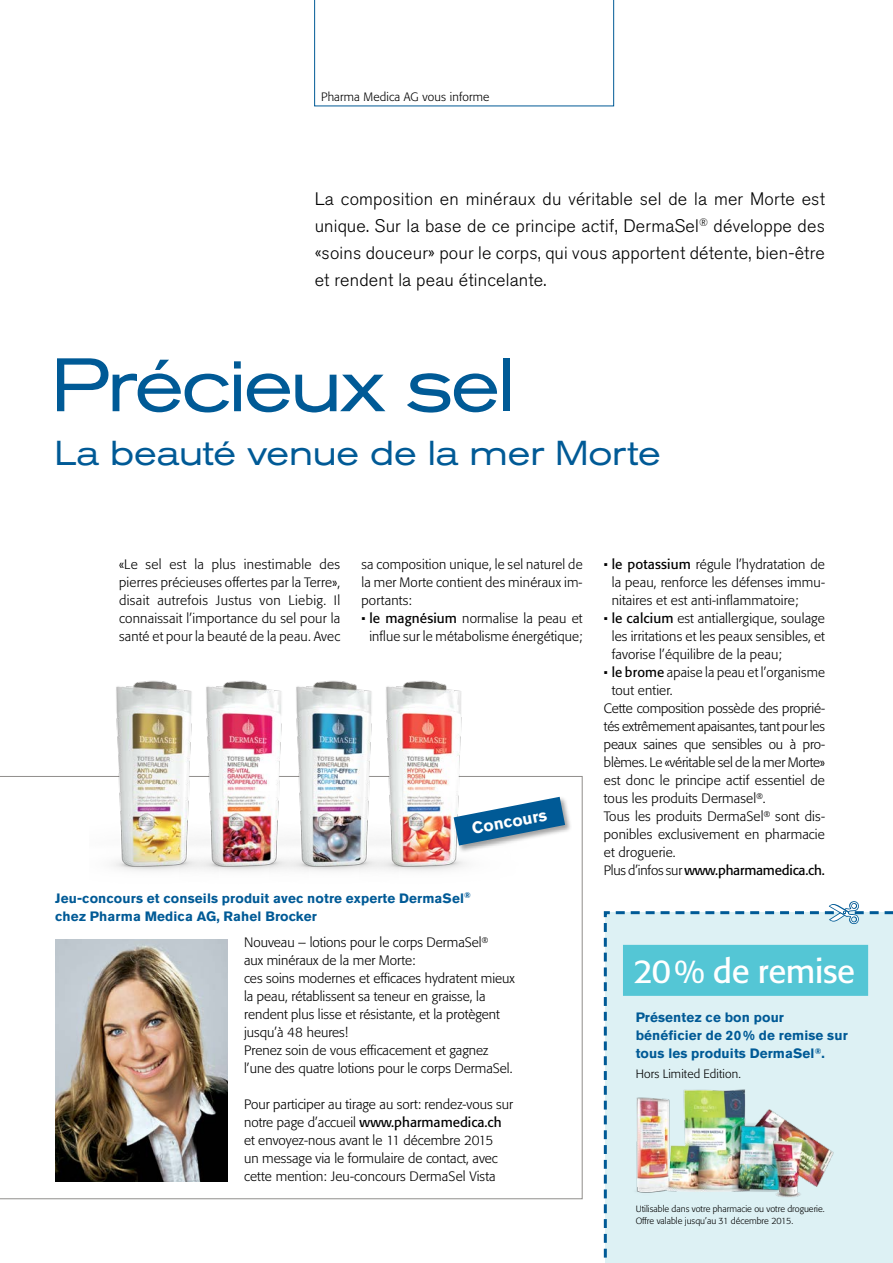
<style>
.page{position:relative;width:893px;height:1263px;background:#fff}
.page>*{position:absolute;margin:0;border:0;box-sizing:border-box;transform-origin:0 0}
.t1{font:expanded 74.85px "Akzidenz Grotesk Pro";letter-spacing:-.035em;color:#005a96;scale:.96 1}
.t2{font:expanded 34.35px "Akzidenz Grotesk Pro";letter-spacing:-.005em;color:#005a96;scale:.96 1}
.t3{font:33px "Formata Pro";letter-spacing:-.01em;color:#fff}
.t4{font:300 18px/27px "Akzidenz Grotesk Pro";letter-spacing:.01em;color:#000;text-align:justify}
.t5{font:700 16.35px "Akzidenz Grotesk Pro";color:#fff}
.t6{font:300 13.5px/18px "Formata Pro";color:#000;text-align:justify}
.t7{font:700 13.5px/18px "Akzidenz Grotesk Pro";letter-spacing:.01em;color:#005a96}
.t8{font:13.5px "Formata Pro";letter-spacing:-.015em;color:#000}
.t9{font:300 12px "Formata Pro";letter-spacing:.01em;color:#000}
.t10{font:300 9px/12px "Formata Pro";color:#000}
.s1{font-weight:400}
.s2{font-weight:300}
</style>
<div class="page">
<svg style="left:314px;top:0;width:300px;height:107px"></svg>
<div style="left:603px;top:911px;width:290px;height:352px;background:#ddf1f4"></div>
<div style="left:623px;top:945px;width:245px;height:51px;background:#54c6d5"></div>
<img style="left:626px;top:1083px;width:217px;height:122px">
<svg style="left:0;top:776px;width:583px;height:423px"></svg>
<img style="left:89px;top:680px;width:90px;height:213px">
<img style="left:179px;top:680px;width:90px;height:213px">
<img style="left:269px;top:680px;width:90px;height:213px">
<img style="left:359px;top:680px;width:211px;height:213px">
<div style="left:452px;top:796px;width:120px;height:57px;background:#000;opacity:.37"></div>
<svg style="left:454px;top:797px;width:111px;height:48px"></svg>
<img style="left:55px;top:940px;width:172px;height:241px">
<svg style="left:613px;top:901px;width:280px;height:23px"></svg>
<p class="t9" style="left:321px;top:89px;width:170px">Pharma Medica AG vous informe</p>
<h3 class="t4" style="left:315px;top:185px;width:512px">La composition en minéraux du véritable sel de la mer Morte est unique. Sur la base de ce principe actif, DermaSel<sup>®</sup> développe des «soins douceur» pour le corps, qui vous apportent détente, bien-être et rendent la peau étincelante.</h3>
<h1 class="t1" style="left:51px;top:336px;width:485px">Précieux sel</h1>
<h2 class="t2" style="left:54px;top:431px;width:633px">La beauté venue de la mer Morte</h2>
<p class="t6" style="left:119px;top:555px;width:223px">«Le sel est la plus inestimable des pierres précieuses offertes par la Terre», disait autrefois Justus von Liebig. Il connaissait l’importance du sel pour la santé et pour la beauté de la peau. Avec</p>
<p class="t6" style="left:361px;top:555px;width:223px">sa composition unique, le sel naturel de la mer Morte contient des minéraux im&shy;portants:</p>
<p class="t6" style="left:361px;top:609px;width:223px;text-align:center">• <span class="s1">le magnésium</span> normalise la peau et influe sur le métabolisme énergétique;</p>
<p class="t5" style="left:470px;top:818px;width:78px;rotate:-11deg">Concours</p>
<p class="t7" style="left:55px;top:889px;width:417px">Jeu-concours et conseils produit avec notre experte DermaSel<sup>® </sup>chez Pharma Medica AG, Rahel Brocker</p>
<p class="t6" style="left:244px;top:933px;width:272px;text-align:left">Nouveau – lotions pour le corps DermaSel<sup>®<br></sup>aux minéraux de la mer Morte:<br>ces soins modernes et efficaces hydratent mieux la peau, rétablissent sa teneur en graisse, la rendent plus lisse et résistante, et la protègent jusqu’à 48 heures!<br>Prenez soin de vous efficacement et gagnez l’une des quatre lotions pour le corps DermaSel.</p>
<p class="t6" style="left:244px;top:1095px;width:271px;text-align:left">Pour participer au tirage au sort: rendez-vous sur notre page d’accueil <span class="s1">www.pharmamedica.ch </span>et envoyez-nous avant le 11 décembre 2015<br>un message via le formulaire de contact, avec cette mention: Jeu-concours DermaSel Vista</p>
<p class="t6" style="left:612px;top:555px;width:215px;text-indent:-8px">• <span class="s1">le potassium</span> régule l’hydratation de la peau, renforce les défenses immu&shy;nitaires et est anti-inflammatoire;</p>
<p class="t6" style="left:612px;top:609px;width:215px;text-indent:-8px">• <span class="s1">le calcium</span> est antiallergique, soulage les irritations et les peaux sensibles, et favorise l’équilibre de la peau;</p>
<p class="t6" style="left:604px;top:663px;width:223px">• <span class="s1">le brome</span> apaise la peau et l’organisme</p>
<p class="t6" style="left:612px;top:681px;width:63px">tout entier.</p>
<p class="t6" style="left:604px;top:699px;width:223px">Cette composition possède des proprié-</p>
<p class="t6" style="left:604px;top:717px;width:223px">tés extrêmement apaisantes, tant pour les</p>
<p class="t6" style="left:604px;top:735px;width:223px">peaux saines que sensibles ou à pro-</p>
<p class="t6" style="left:604px;top:753px;width:223px">blèmes. Le «véritable sel de la mer Morte»</p>
<p class="t6" style="left:604px;top:771px;width:223px">est donc le principe actif essentiel de</p>
<p class="t6" style="left:604px;top:789px;width:163px">tous les produits Dermasel<sup>®</sup>.</p>
<p class="t6" style="left:604px;top:807px;width:223px">Tous les produits DermaSel<sup>®</sup> sont dis-</p>
<p class="t6" style="left:604px;top:825px;width:223px">ponibles exclusivement en pharmacie</p>
<p class="t6" style="left:604px;top:843px;width:73px">et droguerie.</p>
<p class="t8" style="left:604px;top:862px;width:223px"><span class="s2">Plus d’infos sur</span> www.pharmamedica.ch.</p>
<h3 class="t3" style="left:634px;top:950px;width:223px">20% de remise</h3>
<p class="t7" style="left:636px;top:1008px;width:214px">Présentez ce bon pour bénéficier de 20% de remise sur tous les produits DermaSel<sup>®</sup>.</p>
<p class="t9" style="left:636px;top:1066px;width:107px">Hors Limited Edition.</p>
<p class="t10" style="left:636px;top:1203px;width:190px">Utilisable dans votre pharmacie ou votre droguerie.<br>Offre valable jusqu’au 31 décembre 2015.</p>
</div>
